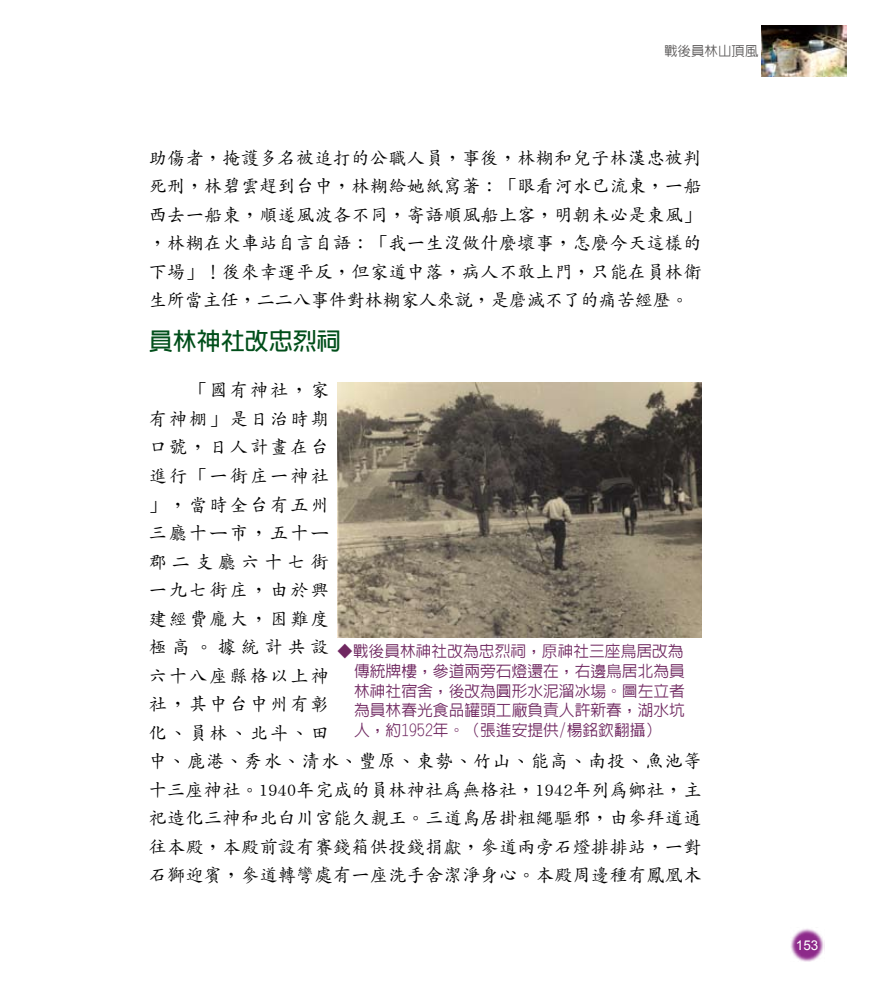
<style>
.page{position:relative;width:893px;height:1000px;background:#fff}
.page>*{position:absolute;margin:0;border:0;box-sizing:border-box;transform-origin:0 0}
.t1{font:700 24px "Lin Gothic";color:#004e1a}
.t2{font:500 18px/28.5px "Zen Kai";letter-spacing:.025em;color:#000;text-align:justify}
.t3{font:500 15.75px/19.5px "Lin Gothic";color:#6f2760;text-align:justify}
.t4{font:500 13.5px "Lin Gothic";color:#595757}
.t5{font:13.5px "Arial";color:#fff}
</style>
<div class="page">
<img style="left:791px;top:928px;width:34px;height:33px">
<img style="left:762px;top:26px;width:85px;height:51px">
<img style="left:337px;top:383px;width:365px;height:254px">
<p class="t4" style="left:664px;top:44px;width:96px">戰後員林山頂風</p>
<p class="t2" style="left:149px;top:143px;width:554px">助傷者，掩護多名被追打的公職人員，事後，林糊和兒子林漢忠被判死刑，林碧雲趕到台中，林糊給她紙寫著：「眼看河水已流東，一船西去一船東，順遂風波各不同，寄語順風船上客，明朝未必是東風」，林糊在火車站自言自語：「我一生沒做什麼壞事，怎麼今天這樣的下場」！後來幸運平反，但家道中落，病人不敢上門，只能在員林衛生所當主任，二二八事件對林糊家人來說，是磨滅不了的痛苦經歷。</p>
<h1 class="t1" style="left:149px;top:328px;width:193px">員林神社改忠烈祠</h1>
<p class="t2" style="left:149px;top:376px;width:554px;text-align:left">　　「國有神社，家<br>有神棚」是日治時期<br>口號，日人計畫在台<br>進行「一街庄一神社<br>」，當時全台有五州<br>三廳十ㄧ市，五十ㄧ<br>郡二支廳六十七街<br>一九七街庄，由於興<br>建經費龐大，困難度<br>極高。據統計共設<br>六十八座縣格以上神<br>社，其中台中州有彰<br>化、員林、北斗、田<br>中、鹿港、秀水、清水、豐原、東勢、竹山、能高、南投、魚池等十三座神社。1940年完成的員林神社為無格社，1942年列為鄉社，主祀造化三神和北白川宮能久親王。三道鳥居掛粗繩驅邪，由參拜道通往本殿，本殿前設有賽錢箱供投錢捐獻，參道兩旁石燈排排站，一對石獅迎賓，參道轉彎處有一座洗手舍潔淨身心。本殿周邊種有鳳凰木</p>
<p class="t3" style="left:354px;top:641px;width:332px;text-indent:-17px">◆戰後員林神社改為忠烈祠，原神社三座鳥居改為傳統牌樓，參道兩旁石燈還在，右邊鳥居北為員林神社宿舍，後改為圓形水泥溜冰場。圖左立者為員林春光食品罐頭工廠負責人許新春，湖水坑人，約1952年。（張進安提供/楊銘欽翻攝）</p>
<p class="t5" style="left:796px;top:936px;width:24px">153</p>
</div>
